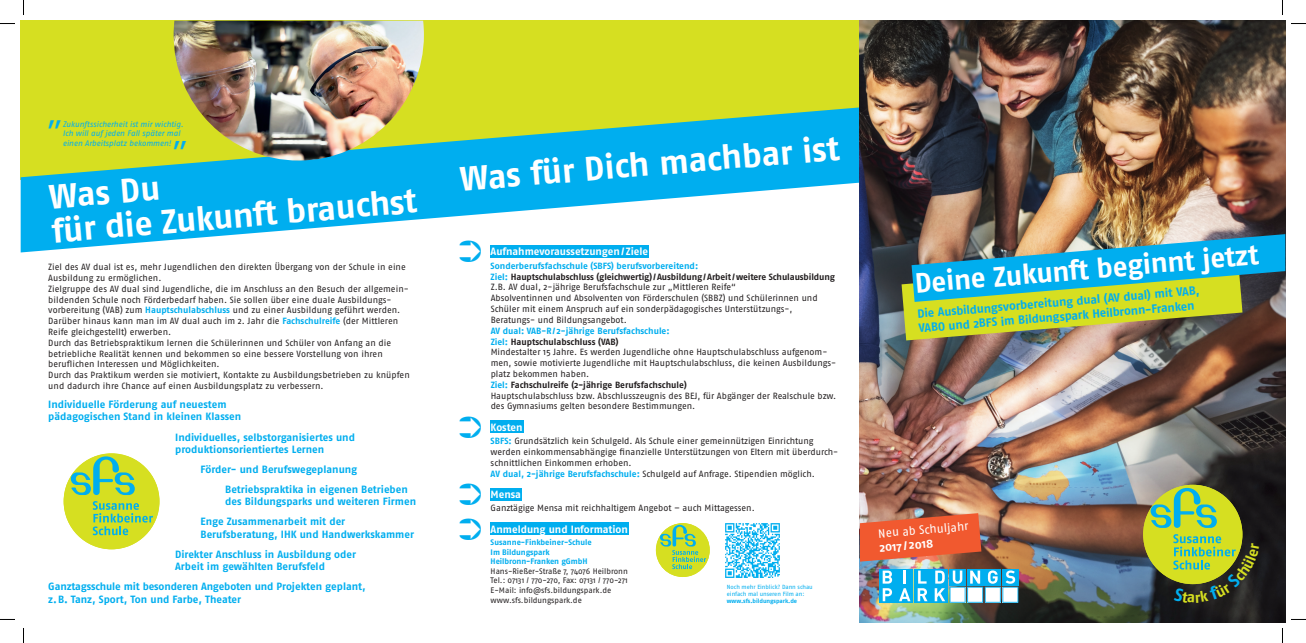
<style>
.page{position:relative;width:1306px;height:643px;background:#fff}
.page>*{position:absolute;margin:0;border:0;box-sizing:border-box;transform-origin:0 0}
.t1{font:700 34px/34.6px "Fago No";color:#fff}
.t2{font:italic 30px "Fago No";color:#00aeef}
.t3{font:700 28px "Fago No";color:#fff}
.t4{font:700 12px/14.5px "Fago No";color:#00aeef}
.t5{font:12px "Fago No";color:#fff}
.t6{font:700 12px "Fago No";color:#fff}
.t7{font:700 10.5px/12.6px "Fago No";letter-spacing:-.005em;color:#00aeef}
.t8{font:700 10.5px "Fago No";color:#fff}
.t9{font:9px/10.8px "Fago No";color:#231f20}
.t10{font:8px/9.6px "Fago No";letter-spacing:-.005em;color:#231f20}
.t11{font:italic 8px/9.6px "Fago No";color:#00aeef}
.t12{font:700 8px/9.6px "Fago No";letter-spacing:-.01em;color:#00aeef}
.t13{font:6px/7px "Fago No";letter-spacing:-.01em;color:#00aeef}
.t14{font:700 6px "Fago No";letter-spacing:-.005em;color:#00aeef}
.s1{font-weight:700;color:#00aeef}
.s2{font-weight:700}
</style>
<div class="page">
<div style="left:21px;top:21px;width:844px;height:159px;background:#d6df21"></div>
<svg style="left:21px;top:106px;width:839px;height:146px;fill:#00aeef"></svg>
<img style="left:860px;top:21px;width:425px;height:601px">
<img style="left:174px;top:21px;width:250px;height:139px">
<div style="left:656px;top:523px;width:54px;height:53px;background:#d6df21;border-radius:50%"></div>
<svg style="left:660px;top:524px;width:46px;height:44px"></svg>
<img style="left:726px;top:523px;width:53px;height:53px">
<div style="left:490px;top:245px;width:158px;height:13px;background:#00aeef"></div>
<div style="left:490px;top:420px;width:33px;height:13px;background:#00aeef"></div>
<div style="left:490px;top:487px;width:32px;height:13px;background:#00aeef"></div>
<div style="left:490px;top:522px;width:138px;height:13px;background:#00aeef"></div>
<div style="left:64px;top:453px;width:95px;height:96px;background:#d6df21;border-radius:50%"></div>
<svg style="left:71px;top:456px;width:64px;height:38px"></svg>
<svg style="left:93px;top:501px;width:60px;height:34px"></svg>
<svg style="left:860px;top:513px;width:121px;height:48px;background:#e2603b"></svg>
<img style="left:901px;top:234px;width:384px;height:106px">
<div style="left:1143px;top:484px;width:99px;height:99px;background:#d6df21;border-radius:50%"></div>
<svg style="left:1150px;top:487px;width:67px;height:40px"></svg>
<div style="left:879px;top:568px;width:16px;height:16px;background:#00aeef"></div>
<div style="left:896px;top:568px;width:16px;height:16px;background:#00aeef"></div>
<div style="left:914px;top:568px;width:16px;height:16px;background:#00aeef"></div>
<div style="left:932px;top:568px;width:16px;height:16px;background:#00aeef"></div>
<div style="left:949px;top:568px;width:16px;height:16px;background:#00aeef"></div>
<div style="left:967px;top:568px;width:16px;height:16px;background:#00aeef"></div>
<div style="left:984px;top:568px;width:16px;height:16px;background:#00aeef"></div>
<div style="left:1002px;top:568px;width:16px;height:16px;background:#00aeef"></div>
<div style="left:879px;top:586px;width:16px;height:16px;background:#00aeef"></div>
<svg style="left:882px;top:570px;width:10px;height:31px"></svg>
<div style="left:896px;top:586px;width:16px;height:16px;background:#00aeef"></div>
<svg style="left:899px;top:570px;width:11px;height:31px"></svg>
<div style="left:914px;top:586px;width:16px;height:16px;background:#00aeef"></div>
<svg style="left:917px;top:570px;width:10px;height:31px"></svg>
<div style="left:932px;top:586px;width:16px;height:16px;background:#00aeef"></div>
<svg style="left:934px;top:570px;width:84px;height:32px"></svg>
<svg style="left:0;top:23px;width:15px;height:1px"></svg>
<svg style="left:1291px;top:23px;width:15px;height:1px"></svg>
<svg style="left:0;top:619px;width:15px;height:1px"></svg>
<svg style="left:1291px;top:619px;width:15px;height:1px"></svg>
<svg style="left:23px;top:0;width:1px;height:15px"></svg>
<svg style="left:23px;top:628px;width:1px;height:14px"></svg>
<svg style="left:1282px;top:0;width:1px;height:15px"></svg>
<svg style="left:1282px;top:628px;width:1px;height:14px"></svg>
<svg style="left:460px;top:241px;width:21px;height:11px"></svg>
<svg style="left:1173px;top:534px;width:86px;height:68px"></svg>
<h2 class="t2" style="left:46px;top:97px;width:18px">„</h2>
<p class="t11" style="left:63px;top:119px;width:122px">Zukunftssicherheit ist mir wichtig.<br>Ich will auf jeden Fall später mal einen Arbeitsplatz bekommen!</p>
<h2 class="t2" style="left:169px;top:134px;width:18px">”</h2>
<h1 class="t1" style="left:47px;top:179px;width:368px;rotate:-5deg">Was Du<br>für die Zukunft brauchst</h1>
<p class="t9" style="left:48px;top:261px;width:363px">Ziel des AV dual ist es, mehr Jugendlichen den direkten Übergang von der Schule in eine Ausbildung zu ermöglichen.<br>Zielgruppe des AV dual sind Jugendliche, die im Anschluss an den Besuch der allgemein&shy;bildenden Schule noch Förderbedarf haben. Sie sollen über eine duale Ausbildungs&shy;vorbereitung (VAB) zum <span class="s1">Hauptschulabschluss</span> und zu einer Ausbildung geführt werden.<br>Darüber hinaus kann man im AV dual auch im 2. Jahr die <span class="s1">Fachschulreife</span> (der Mittleren Reife gleichgestellt) erwerben.<br>Durch das Betriebspraktikum lernen die Schülerinnen und Schüler von Anfang an die betriebliche Realität kennen und bekommen so eine bessere Vorstellung von ihren beruflichen Interessen und Möglichkeiten.<br>Durch das Praktikum werden sie motiviert, Kontakte zu Ausbildungsbetrieben zu knüpfen und dadurch ihre Chance auf einen Ausbildungsplatz zu verbessern.</p>
<p class="t7" style="left:48px;top:397px;width:194px">Individuelle Förderung auf neuestem pädagogischen Stand in kleinen Klassen</p>
<p class="t7" style="left:175px;top:430px;width:181px">Individuelles, selbstorganisiertes und produktionsorientiertes Lernen</p>
<p class="t7" style="left:225px;top:482px;width:192px">Betriebspraktika in eigenen Betrieben des Bildungsparks und weiteren Firmen</p>
<p class="t7" style="left:201px;top:462px;width:158px">Förder- und Berufswegeplanung</p>
<p class="t7" style="left:201px;top:514px;width:215px">Enge Zusammenarbeit mit der<br>Berufsberatung, IHK und Handwerkskammer</p>
<p class="t7" style="left:175px;top:547px;width:182px">Direkter Anschluss in Ausbildung oder<br>Arbeit im gewählten Berufsfeld</p>
<p class="t7" style="left:48px;top:579px;width:319px">Ganztagsschule mit besonderen Angeboten und Projekten geplant, z.B. Tanz, Sport, Ton und Farbe, Theater</p>
<h1 class="t1" style="left:459px;top:162px;width:382px;rotate:-5deg">Was für Dich machbar ist</h1>
<p class="t8" style="left:491px;top:245px;width:159px">Aufnahmevoraussetzungen/Ziele</p>
<p class="t9" style="left:491px;top:260px;width:346px"><span class="s1">Sonderberufsfachschule (SBFS) berufsvorbereitend:<br>Ziel:</span> <span class="s2">Hauptschulabschluss (gleichwertig)/Ausbildung/Arbeit/weitere Schulausbildung </span>Z.B. AV dual, 2-jährige Berufsfachschule zur „Mittleren Reife“<br>Absolventinnen und Absolventen von Förderschulen (SBBZ) und Schülerinnen und Schüler mit einem Anspruch auf ein sonderpädagogisches Unterstützungs-, Beratungs- und Bildungsangebot.</p>
<p class="t9" style="left:491px;top:325px;width:347px"><span class="s1">AV dual: VAB-R/2-jährige Berufsfachschule:<br>Ziel:</span> <span class="s2">Hauptschulabschluss (VAB)<br></span>Mindestalter 15 Jahre. Es werden Jugendliche ohne Hauptschulabschluss aufgenom&shy;men, sowie motivierte Jugendliche mit Hauptschulabschluss, die keinen Ausbildungs&shy;platz bekommen haben.<br><span class="s1">Ziel:</span> <span class="s2">Fachschulreife (2-jährige Berufsfachschule)<br></span>Hauptschulabschluss bzw. Abschlusszeugnis des BEJ, für Abgänger der Realschule bzw. des Gymnasiums gelten besondere Bestimmungen.</p>
<p class="t8" style="left:491px;top:420px;width:34px">Kosten</p>
<p class="t9" style="left:491px;top:435px;width:349px"><span class="s1">SBFS:</span> Grundsätzlich kein Schulgeld. Als Schule einer gemeinnützigen Einrichtung werden einkommensabhängige finanzielle Unterstützungen von Eltern mit überdurch&shy;schnittlichen Einkommen erhoben.<br><span class="s1">AV dual, 2-jährige Berufsfachschule:</span> Schulgeld auf Anfrage. Stipendien möglich.</p>
<p class="t8" style="left:491px;top:487px;width:32px">Mensa</p>
<p class="t9" style="left:491px;top:502px;width:265px">Ganztägige Mensa mit reichhaltigem Angebot – auch Mittagessen.</p>
<p class="t8" style="left:491px;top:522px;width:139px">Anmeldung und Information</p>
<p class="t12" style="left:491px;top:537px;width:103px">Susanne-Finkbeiner-Schule<br>Im Bildungspark<br>Heilbronn-Franken gGmbH</p>
<p class="t10" style="left:491px;top:566px;width:139px">Hans-Rießer-Straße 7, 74076 Heilbronn Tel.: 07131 / 770-270, Fax: 07131 / 770-271<br>E-Mail: info@sfs.bildungspark.de www.sfs.bildungspark.de</p>
<p class="t13" style="left:727px;top:582px;width:87px">Noch mehr Einblick? Dann schau einfach mal unseren Film an:</p>
<p class="t14" style="left:727px;top:596px;width:72px">www.sfs.bildungspark.de</p>
<h3 class="t3" style="left:913px;top:267px;width:346px;rotate:-5deg">Deine Zukunft beginnt jetzt</h3>
<h3 class="t4" style="left:917px;top:307px;width:285px;rotate:-5deg">Die Ausbildungsvorbereitung dual (AV dual) mit VAB,<br>VABO und 2BFS im Bildungspark Heilbronn-Franken</h3>
<h3 class="t5" style="left:877px;top:526px;width:92px;rotate:-5deg">Neu ab Schuljahr</h3>
<h3 class="t6" style="left:879px;top:540px;width:55px;rotate:-5deg">2017 / 2018</h3>
</div>
